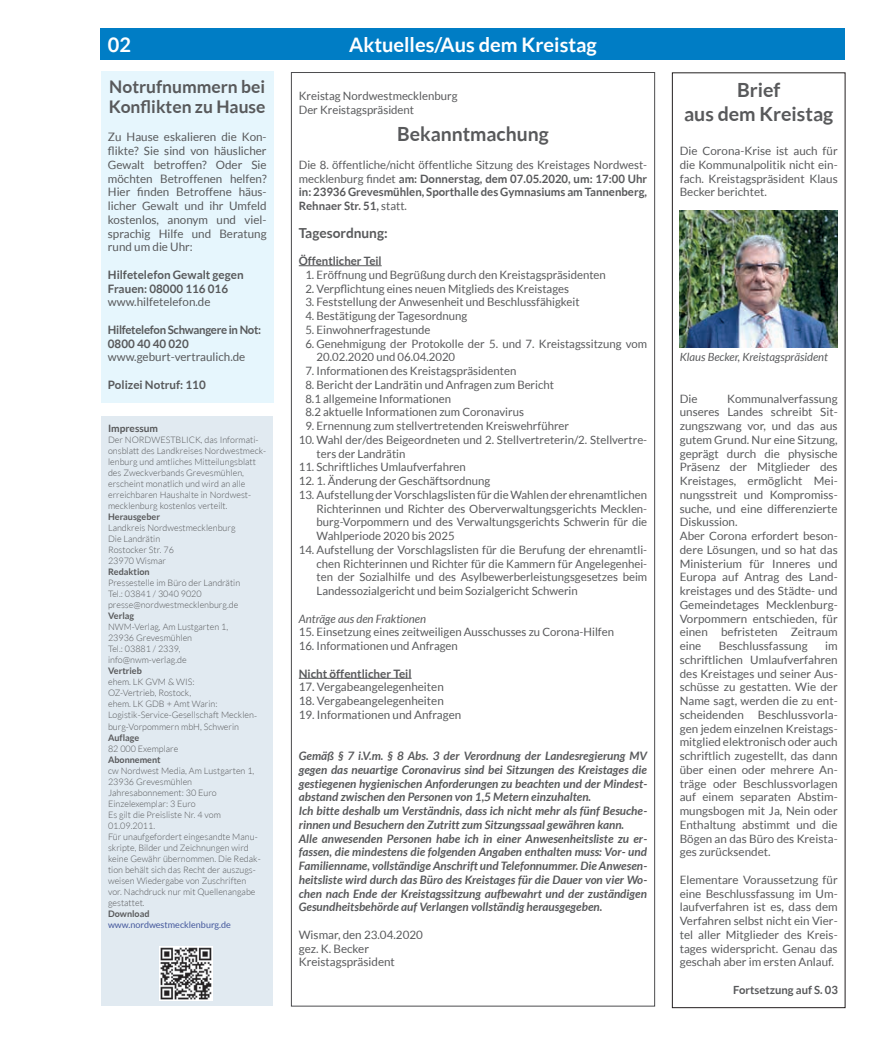
<style>
.page{position:relative;width:877px;height:1049px;background:#fff}
.page>*{position:absolute;margin:0;border:0;box-sizing:border-box;transform-origin:0 0}
.t1{font:700 20px "Lato";color:#fff}
.t2{font:700 19.5px/23.8px "Lato";color:#58595b;text-align:center}
.t3{font:700 17.38px/20px "Lato";color:#58595b}
.t4{font:700 13.75px "Lato";color:#58595b}
.t5{font:italic 700 11.62px/13.8px "Lato";color:#58595b}
.t6{font:11.62px/13.8px "Lato";color:#58595b}
.t7{font:700 11.62px/13.8px "Lato";color:#58595b}
.t8{font:700 11.62px/13.8px "Lato";letter-spacing:-.025em;color:#58595b}
.t9{font:11.5px/13.8px "Lato";color:#58595b}
.t10{font:700 11.5px/13.8px "Lato";color:#58595b;text-align:justify}
.t11{font:italic 11.5px "Lato";color:#58595b}
.t12{font:italic 11.25px "Lato";color:#58595b}
.t13{font:700 11.25px "Lato";color:#58595b}
.t14{font:700 10.12px "Lato";color:#58595b}
.t15{font:300 9px/11px "Lato";color:#58595b}
.t16{font:700 9px "Lato";color:#58595b}
.t17{font:9px "Lato";color:#42569b}
.s1{font-weight:400}
</style>
<div class="page">
<div style="left:101px;top:28px;width:744px;height:32px;background:#007dc5"></div>
<hr style="left:299px;top:265px;width:83px;height:1px;background:#58595b">
<hr style="left:299px;top:678px;width:113px;height:1px;background:#58595b">
<div style="left:672px;top:72px;width:173px;height:936px;border:1px solid #231f20"></div>
<div style="left:101px;top:71px;width:173px;height:331px;background:#e6f6fd"></div>
<div style="left:101px;top:416px;width:172px;height:590px;background:#e1eaf1"></div>
<img style="left:159px;top:947px;width:54px;height:53px">
<img style="left:680px;top:210px;width:158px;height:137px">
<h1 class="t1" style="left:108px;top:34px;width:25px">02</h1>
<h1 class="t1" style="left:349px;top:34px;width:249px">Aktuelles/Aus dem Kreistag</h1>
<p class="t9" style="left:299px;top:89px;width:160px">Kreistag Nordwestmecklenburg<br>Der Kreistagspräsident</p>
<h2 class="t2" style="left:397px;top:122px;width:153px">Bekanntmachung</h2>
<p class="t10" style="left:299px;top:158px;width:350px"><span class="s1">Die 8. öffentliche/nicht öffentliche Sitzung des Kreistages Nordwest&shy;mecklenburg findet</span> am: Donnerstag, dem 07.05.2020, um: 17:00 Uhr in: 23936 Grevesmühlen, Sporthalle des Gymnasiums am Tannenberg, Rehnaer Str. 51, <span class="s1">statt.</span></p>
<p class="t4" style="left:299px;top:225px;width:90px">Tagesordnung:</p>
<p class="t10" style="left:299px;top:254px;width:84px">Öffentlicher Teil</p>
<p class="t9" style="left:305px;top:268px;width:302px">1. Eröffnung und Begrüßung durch den Kreistagspräsidenten</p>
<p class="t9" style="left:305px;top:281px;width:265px">2. Verpflichtung eines neuen Mitglieds des Kreistages</p>
<p class="t9" style="left:305px;top:295px;width:276px">3. Feststellung der Anwesenheit und Beschlussfähigkeit</p>
<p class="t9" style="left:305px;top:309px;width:164px">4. Bestätigung der Tagesordnung</p>
<p class="t9" style="left:305px;top:323px;width:127px">5. Einwohnerfragestunde</p>
<p class="t9" style="left:317px;top:336px;width:332px;text-indent:-11px">6. Genehmigung der Protokolle der 5. und 7. Kreistagssitzung vom<br>20.02.2020 und 06.04.2020</p>
<p class="t9" style="left:305px;top:364px;width:212px">7. Informationen des Kreistagspräsidenten</p>
<p class="t9" style="left:305px;top:378px;width:250px">8. Bericht der Landrätin und Anfragen zum Bericht<br>8.1 allgemeine Informationen<br>8.2 aktuelle Informationen zum Coronavirus</p>
<p class="t9" style="left:305px;top:419px;width:265px">9. Ernennung zum stellvertretenden Kreiswehrführer</p>
<p class="t9" style="left:317px;top:433px;width:332px;text-indent:-18px">10. Wahl der/des Beigeordneten und 2. Stellvertreterin/2. Stellvertre&shy;ters der Landrätin</p>
<p class="t9" style="left:299px;top:460px;width:169px">11. Schriftliches Umlaufverfahren</p>
<p class="t9" style="left:299px;top:474px;width:193px">12. 1. Änderung der Geschäftsordnung</p>
<p class="t9" style="left:317px;top:488px;width:332px;text-align:justify;text-indent:-18px">13. Aufstellung der Vorschlagslisten für die Wahlen der ehrenamtlichen Richterinnen und Richter des Oberverwaltungsgerichts Mecklen&shy;burg-Vorpommern und des Verwaltungsgerichts Schwerin für die Wahlperiode 2020 bis 2025</p>
<p class="t9" style="left:317px;top:543px;width:332px;text-align:justify;text-indent:-18px">14. Aufstellung der Vorschlagslisten für die Berufung der ehrenamtli&shy;chen Richterinnen und Richter für die Kammern für Angelegenhei&shy;ten der Sozialhilfe und des Asylbewerberleistungsgesetzes beim Landessozialgericht und beim Sozialgericht Schwerin</p>
<p class="t11" style="left:299px;top:612px;width:129px">Anträge aus den Fraktionen</p>
<p class="t9" style="left:299px;top:625px;width:317px">15. Einsetzung eines zeitweiligen Ausschusses zu Corona-Hilfen</p>
<p class="t9" style="left:299px;top:639px;width:161px">16. Informationen und Anfragen</p>
<p class="t7" style="left:299px;top:666px;width:114px">Nicht öffentlicher Teil</p>
<p class="t6" style="left:299px;top:680px;width:146px">17. Vergabeangelegenheiten</p>
<p class="t6" style="left:299px;top:694px;width:146px">18. Vergabeangelegenheiten</p>
<p class="t6" style="left:299px;top:708px;width:164px">19. Informationen und Anfragen</p>
<p class="t5" style="left:299px;top:749px;width:350px">Gemäß § 7 i.V.m. § 8 Abs. 3 der Verordnung der Landesregierung MV gegen das neuartige Coronavirus sind bei Sitzungen des Kreistages die gestiegenen hygienischen Anforderungen zu beachten und der Mindest&shy;abstand zwischen den Personen von 1,5 Metern einzuhalten.<br>Ich bitte deshalb um Verständnis, dass ich nicht mehr als fünf Besuche&shy;rinnen und Besuchern den Zutritt zum Sitzungssaal gewähren kann.<br>Alle anwesenden Personen habe ich in einer Anwesenheitsliste zu er&shy;fassen, die mindestens die folgenden Angaben enthalten muss: Vor- und Familienname, vollständige Anschrift und Telefonnummer. Die Anwesen&shy;heitsliste wird durch das Büro des Kreistages für die Dauer von vier Wo&shy;chen nach Ende der Kreistagssitzung aufbewahrt und der zuständigen Gesundheitsbehörde auf Verlangen vollständig herausgegeben.</p>
<p class="t6" style="left:299px;top:928px;width:126px">Wismar, den 23.04.2020 gez. K. Becker<br>Kreistagspräsident</p>
<h3 class="t3" style="left:109px;top:77px;width:158px">Notrufnummern bei<br>Konflikten zu Hause</h3>
<p class="t6" style="left:108px;top:130px;width:160px;text-align:justify">Zu Hause eskalieren die Kon&shy;flikte? Sie sind von häuslicher Gewalt betroffen? Oder Sie möchten Betroffenen helfen?<br>Hier finden Betroffene häus&shy;licher Gewalt und ihr Umfeld kostenlos, anonym und viel&shy;sprachig Hilfe und Beratung rund um die Uhr:</p>
<p class="t7" style="left:108px;top:267px;width:137px">Hilfetelefon Gewalt gegen<br>Frauen: 08000 116 016</p>
<p class="t6" style="left:108px;top:295px;width:104px">www.hilfetelefon.de</p>
<p class="t8" style="left:108px;top:322px;width:155px">Hilfetelefon Schwangere in Not:<br>0800 40 40 020</p>
<p class="t6" style="left:108px;top:350px;width:139px">www.geburt-vertraulich.de</p>
<p class="t7" style="left:108px;top:377px;width:99px">Polizei Notruf: 110</p>
<p class="t14" style="left:108px;top:423px;width:52px">Impressum</p>
<p class="t15" style="left:108px;top:435px;width:160px">Der NORDWESTBLICK, das Informati&shy;onsblatt des Landkreises Nordwestmeck&shy;lenburg und amtliches Mitteilungsblatt des Zweckverbands Grevesmühlen, erscheint monatlich und wird an alle erreichbaren Haushalte in Nordwest&shy;mecklenburg kostenlos verteilt.</p>
<p class="t16" style="left:108px;top:512px;width:53px">Herausgeber</p>
<p class="t15" style="left:108px;top:523px;width:129px">Landkreis Nordwestmecklenburg<br>Die Landrätin<br>Rostocker Str. 76<br>23970 Wismar</p>
<p class="t16" style="left:108px;top:567px;width:43px">Redaktion</p>
<p class="t15" style="left:108px;top:578px;width:134px">Pressestelle im Büro der Landrätin<br>Tel.: 03841 / 3040 9020 presse@nordwestmecklenburg.de</p>
<p class="t16" style="left:108px;top:611px;width:28px">Verlag</p>
<p class="t15" style="left:108px;top:622px;width:122px">NWM-Verlag, Am Lustgarten 1,<br>23936 Grevesmühlen<br>Tel.: 03881 / 2339, info@nwm-verlag.de</p>
<p class="t16" style="left:108px;top:666px;width:35px">Vertrieb</p>
<p class="t15" style="left:108px;top:677px;width:150px">ehem. LK GVM &amp; WIS:<br>OZ-Vertrieb, Rostock,<br>ehem. LK GDB + Amt Warin:<br>Logistik-Service-Gesellschaft Mecklen&shy;burg-Vorpommern mbH, Schwerin</p>
<p class="t16" style="left:108px;top:732px;width:33px">Auflage</p>
<p class="t15" style="left:108px;top:743px;width:72px">82 000 Exemplare</p>
<p class="t16" style="left:108px;top:754px;width:54px">Abonnement</p>
<p class="t15" style="left:108px;top:765px;width:154px">cw Nordwest Media, Am Lustgarten 1,<br>23936 Grevesmühlen<br>Jahresabonnement: 30 Euro<br>Einzelexemplar: 3 Euro<br>Es gilt die Preisliste Nr. 4 vom<br>01.09.2011.<br>Für unaufgefordert eingesandte Manu&shy;skripte, Bilder und Zeichnungen wird keine Gewähr übernommen. Die Redak&shy;tion behält sich das Recht der auszugs&shy;weisen Wiedergabe von Zuschriften vor. Nachdruck nur mit Quellenangabe gestattet.</p>
<p class="t16" style="left:108px;top:908px;width:43px">Download</p>
<p class="t17" style="left:108px;top:919px;width:124px">www.nordwestmecklenburg.de</p>
<h2 class="t2" style="left:684px;top:78px;width:151px">Brief<br>aus dem Kreistag</h2>
<p class="t9" style="left:680px;top:144px;width:159px;text-align:justify">Die Corona-Krise ist auch für die Kommunalpolitik nicht ein&shy;fach. Kreistagspräsident Klaus Becker berichtet.</p>
<p class="t12" style="left:680px;top:351px;width:150px">Klaus Becker, Kreistagspräsident</p>
<p class="t9" style="left:680px;top:391px;width:159px;text-indent:48px">Kommunalverfassung unseres Landes schreibt Sit&shy;zungszwang vor, und das aus gutem Grund. Nur eine Sitzung, geprägt durch die physische<br>Präsenz der Mitglieder des<br>Kreistages, ermöglicht Mei&shy;nungsstreit und Kompromiss&shy;suche, und eine differenzierte<br>Diskussion.<br>Aber Corona erfordert beson&shy;dere Lösungen, und so hat das<br>Ministerium für Inneres und<br>Europa auf Antrag des Land&shy;kreistages und des Städte- und<br>Gemeindetages Mecklenburg-<br>Vorpommern entschieden, für einen befristeten Zeitraum eine</p>
<p class="t9" style="left:680px;top:391px;width:19px">Die</p>
<p class="t9" style="left:719px;top:639px;width:90px">Beschlussfassung</p>
<p class="t9" style="left:680px;top:639px;width:159px;text-align:justify;text-indent:145px">im schriftlichen Umlaufverfahren des Kreistages und seiner Aus&shy;schüsse zu gestatten. Wie der Name sagt, werden die zu ent&shy;scheidenden Beschlussvorla&shy;gen jedem einzelnen Kreistags&shy;mitglied elektronisch oder auch schriftlich zugestellt, das dann über einen oder mehrere An&shy;träge oder Beschlussvorlagen auf einem separaten Abstim&shy;mungsbogen mit Ja, Nein oder Enthaltung abstimmt und die Bögen an das Büro des Kreista&shy;ges zurücksendet.</p>
<p class="t9" style="left:680px;top:873px;width:159px;text-align:justify">Elementare Voraussetzung für eine Beschlussfassung im Um&shy;laufverfahren ist es, dass dem Verfahren selbst nicht ein Vier&shy;tel aller Mitglieder des Kreis&shy;tages widerspricht. Genau das geschah aber im ersten Anlauf.</p>
<p class="t13" style="left:733px;top:983px;width:106px">Fortsetzung auf S. 03</p>
</div>
